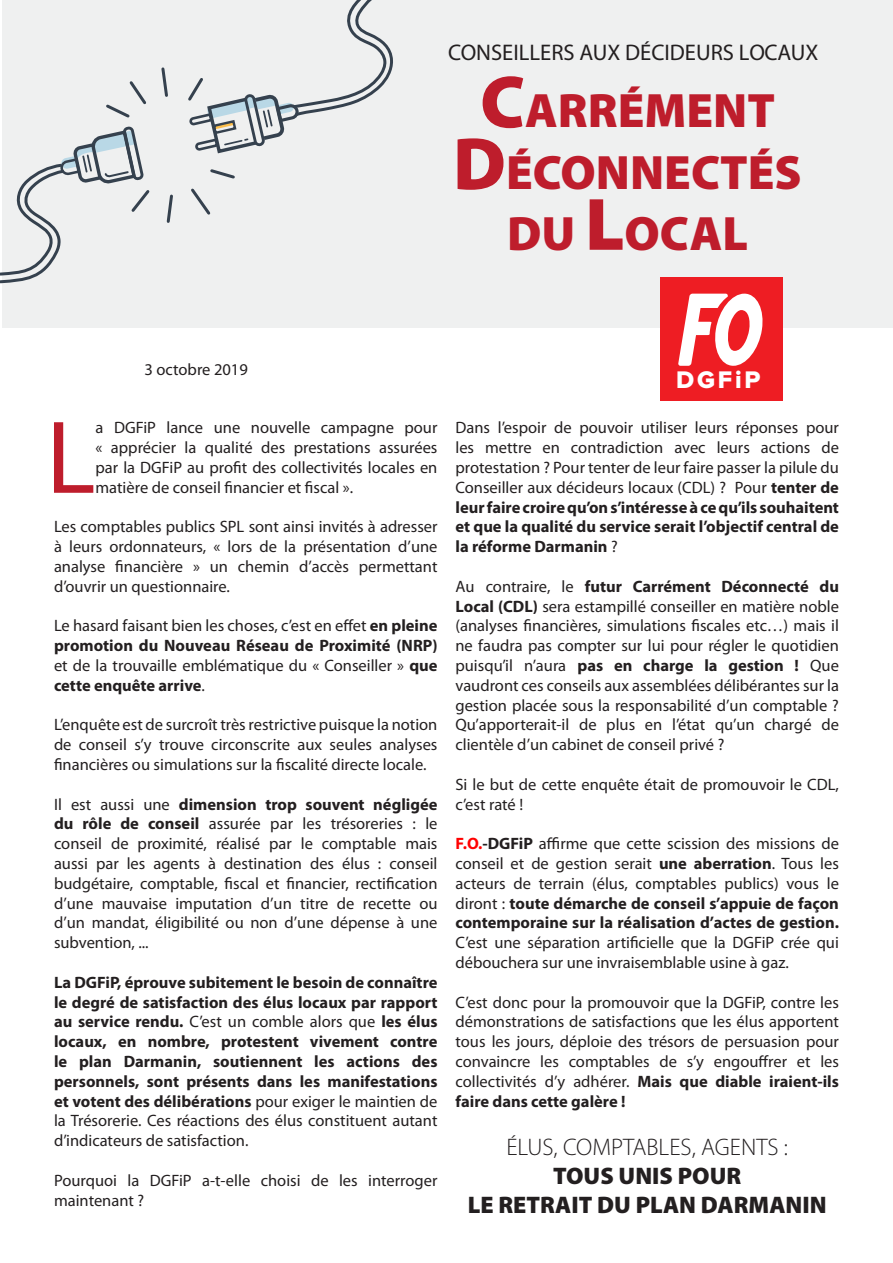
<style>
.page{position:relative;width:893px;height:1263px;background:#fff}
.page>*{position:absolute;margin:0;border:0;box-sizing:border-box;transform-origin:0 0}
.Corps_de_texte{font:104.7px "Myriad Pro";color:#be1d2c}
.t1{font:900 48.45px/61.2px "Myriad Pro";color:#be1d2c;text-align:center}
.t2{font:24.9px "Proxima Nova Extrabld";letter-spacing:.11em;color:#fff}
.Corps_de_texte-2{font:900 24px "Myriad Pro";color:#231f20}
.Corps_de_texte-3{font:300 24px "Myriad Pro";color:#231f20}
.t3{font:22.65px "Myriad Pro";color:#231f20}
.Corps_de_texte-4{font:16.5px/19.8px "Myriad Pro";color:#231f20;text-align:justify}
.Corps_de_texte-5{font:700 16.5px/19.8px "Myriad Pro";color:#231f20;text-align:justify}
.s1{font-size:74.85px}
.s2{font-weight:700}
.s3{font-weight:400}
.s4{font-weight:700;color:#f00}
</style>
<div class="page">
<div style="left:2px;top:0;width:891px;height:328px;background:#eff0f0"></div>
<svg style="left:0;top:0;width:392px;height:284px"></svg>
<div style="left:660px;top:277px;width:122px;height:123px;background:#ee1d23"></div>
<svg style="left:678px;top:294px;width:85px;height:72px"></svg>
<h3 class="t3" style="left:448px;top:38px;width:372px">CONSEILLERS AUX DÉCIDEURS LOCAUX</h3>
<h2 class="t1" style="left:453px;top:81px;width:350px"><span class="s1">C</span>ARRÉMENT<br><span class="s1">D</span>ÉCONNECTÉS<br>DU <span class="s1">L</span>OCAL</h2>
<p class="Corps_de_texte-4" style="left:145px;top:359px;width:105px">3 octobre 2019</p>
<p class="Corps_de_texte" style="left:46px;top:393px;width:51px">L</p>
<p class="Corps_de_texte-4" style="left:96px;top:418px;width:343px">a DGFiP lance une nouvelle campagne pour « apprécier la qualité des prestations assurées par la DGFiP au profit des collectivités locales en matière de conseil financier et fiscal ».</p>
<p class="Corps_de_texte-4" style="left:54px;top:517px;width:385px">Les comptables publics SPL sont ainsi invités à adresser à leurs ordonnateurs, « lors de la présentation d’une analyse financière » un chemin d’accès permettant d’ouvrir un questionnaire.</p>
<p class="Corps_de_texte-4" style="left:54px;top:616px;width:385px">Le hasard faisant bien les choses, c’est en effet <span class="s2">en pleine promotion du Nouveau Réseau de Proximité (NRP) </span>et de la trouvaille emblématique du « Conseiller » <span class="s2">que cette enquête arrive</span>.</p>
<p class="Corps_de_texte-4" style="left:54px;top:715px;width:385px">L’enquête est de surcroît très restrictive puisque la notion de conseil s’y trouve circonscrite aux seules analyses financières ou simulations sur la fiscalité directe locale.</p>
<p class="Corps_de_texte-4" style="left:54px;top:794px;width:385px">Il est aussi une <span class="s2">dimension trop souvent négligée du rôle de conseil</span> assurée par les trésoreries : le conseil de proximité, réalisé par le comptable mais aussi par les agents à destination des élus : conseil budgétaire, comptable, fiscal et financier, rectification d’une mauvaise imputation d’un titre de recette ou d’un mandat, éligibilité ou non d’une dépense à une subvention, ...</p>
<p class="Corps_de_texte-5" style="left:54px;top:972px;width:385px">La DGFiP, éprouve subitement le besoin de connaître le degré de satisfaction des élus locaux par rapport au service rendu. <span class="s3">C’est un comble alors que</span> les élus locaux, en nombre, protestent vivement contre le plan Darmanin, soutiennent les actions des personnels, sont présents dans les manifestations et votent des délibérations <span class="s3">pour exiger le maintien de la Trésorerie. Ces réactions des élus constituent autant d’indicateurs de satisfaction.</span></p>
<p class="Corps_de_texte-4" style="left:54px;top:1170px;width:385px">Pourquoi la DGFiP a-t-elle choisi de les interroger maintenant ?</p>
<p class="t2" style="left:676px;top:369px;width:86px">DGFiP</p>
<p class="Corps_de_texte-4" style="left:455px;top:418px;width:385px">Dans l’espoir de pouvoir utiliser leurs réponses pour les mettre en contradiction avec leurs actions de protestation ? Pour tenter de leur faire passer la pilule du Conseiller aux décideurs locaux (CDL) ? Pour <span class="s2">tenter de leur faire croire qu’on s’intéresse à ce qu’ils souhaitent et que la qualité du service serait l’objectif central de la réforme Darmanin</span> ?</p>
<p class="Corps_de_texte-4" style="left:455px;top:576px;width:385px">Au contraire, le <span class="s2">futur Carrément Déconnecté du Local (CDL)</span> sera estampillé conseiller en matière noble (analyses financières, simulations fiscales etc…) mais il ne faudra pas compter sur lui pour régler le quotidien puisqu’il n’aura <span class="s2">pas en charge la gestion !</span> Que vaudront ces conseils aux assemblées délibérantes sur la gestion placée sous la responsabilité d’un comptable ?<br>Qu’apporterait-il de plus en l’état qu’un chargé de clientèle d’un cabinet de conseil privé ?</p>
<p class="Corps_de_texte-4" style="left:455px;top:774px;width:385px">Si le but de cette enquête était de promouvoir le CDL, c’est raté !</p>
<p class="Corps_de_texte-4" style="left:455px;top:833px;width:385px"><span class="s4">F.O.</span><span class="s2">-DGFiP</span> affirme que cette scission des missions de conseil et de gestion serait <span class="s2">une aberration</span>. Tous les acteurs de terrain (élus, comptables publics) vous le diront : <span class="s2">toute démarche de conseil s’appuie de façon contemporaine sur la réalisation d’actes de gestion.<br></span>C’est une séparation artificielle que la DGFiP crée qui débouchera sur une invraisemblable usine à gaz.</p>
<p class="Corps_de_texte-4" style="left:455px;top:992px;width:385px">C’est donc pour la promouvoir que la DGFiP, contre les démonstrations de satisfactions que les élus apportent tous les jours, déploie des trésors de persuasion pour convaincre les comptables de s’y engouffrer et les collectivités d’y adhérer. <span class="s2">Mais que diable iraient-ils faire dans cette galère !</span></p>
<p class="Corps_de_texte-3" style="left:506px;top:1133px;width:283px">ÉLUS, COMPTABLES, AGENTS :</p>
<p class="Corps_de_texte-2" style="left:553px;top:1162px;width:190px">TOUS UNIS POUR</p>
<p class="Corps_de_texte-2" style="left:468px;top:1191px;width:360px">LE RETRAIT DU PLAN DARMANIN</p>
</div>
